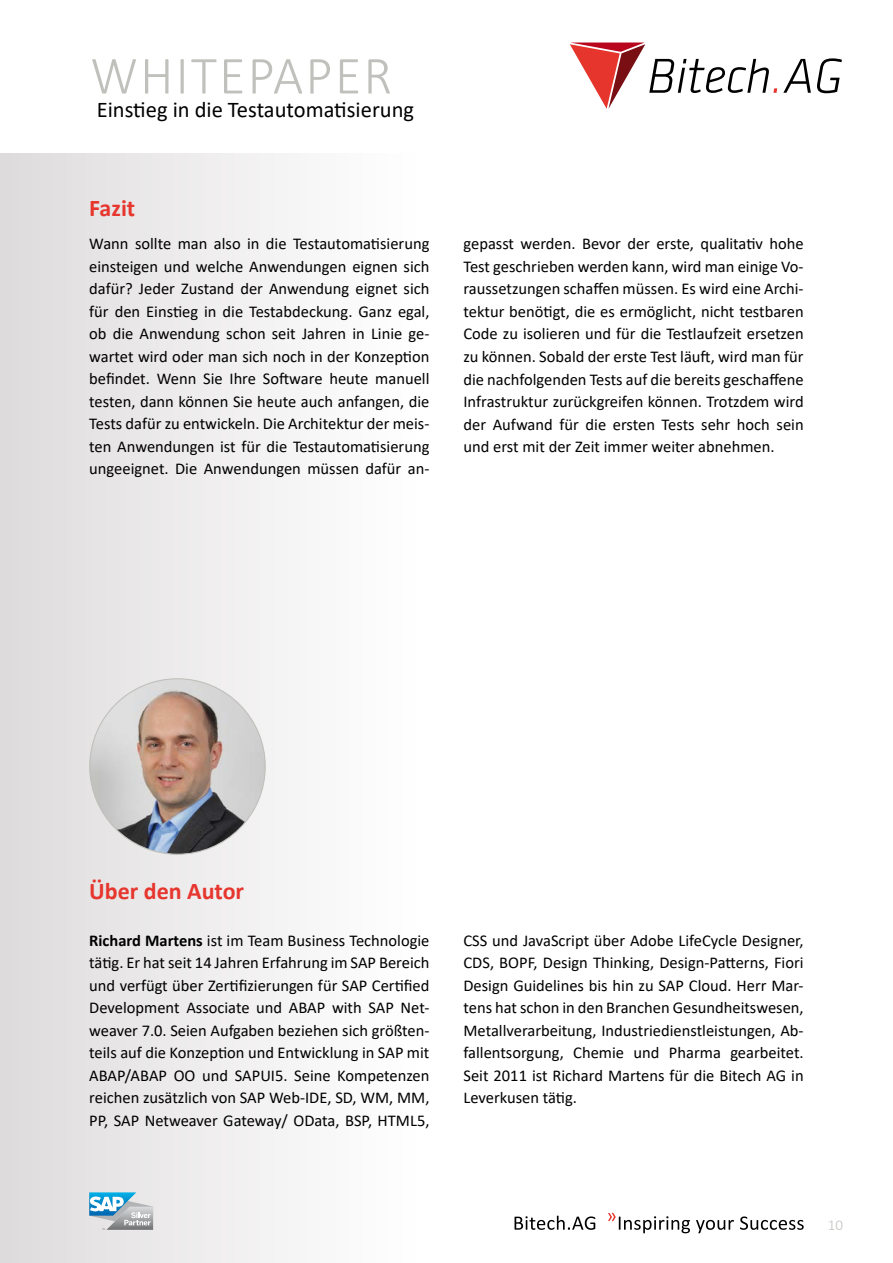
<style>
.page{position:relative;width:893px;height:1263px;background:#fff}
.page>*{position:absolute;margin:0;border:0;box-sizing:border-box;transform-origin:0 0}
.t1{font:300 54px "Calibri";letter-spacing:.04em;color:#c0c1bc}
.t2{font:700 24px "Calibri";color:#e6362e}
.t3{font:22.5px "Calibri";color:#000}
.t4{font:16.5px/22.5px "Calibri";color:#000;text-align:justify}
.t5{font:300 15px "Calibri";color:#c0c1bc}
.s1{font-weight:700}
</style>
<div class="page">
<div style="left:0;top:153px;width:425px;height:1110px;background:linear-gradient(to right,#dedbdc,#fff)"></div>
<svg style="left:817px;top:58px;width:25px;height:35px"></svg>
<svg style="left:783px;top:59px;width:28px;height:34px"></svg>
<svg style="left:570px;top:43px;width:207px;height:66px"></svg>
<svg style="left:608px;top:1213px;width:196px;height:20px"></svg>
<svg style="left:514px;top:1216px;width:81px;height:14px"></svg>
<svg style="left:89px;top:1192px;width:64px;height:38px;background:#a2bfcd"></svg>
<img style="left:90px;top:679px;width:175px;height:175px;border-radius:88px">
<h1 class="t1" style="left:90px;top:42px;width:303px">WHITEPAPER</h1>
<h3 class="t3" style="left:97px;top:94px;width:319px">Einstieg in die Testautomatisierung</h3>
<h2 class="t2" style="left:89px;top:191px;width:47px">Fazit</h2>
<p class="t4" style="left:89px;top:232px;width:342px">Wann sollte man also in die Testautomatisierung einsteigen und welche Anwendungen eignen sich dafür? Jeder Zustand der Anwendung eignet sich für den Einstieg in die Testabdeckung. Ganz egal, ob die Anwendung schon seit Jahren in Linie ge&shy;wartet wird oder man sich noch in der Konzeption befindet. Wenn Sie Ihre Software heute manuell testen, dann können Sie heute auch anfangen, die Tests dafür zu entwickeln. Die Architektur der meis&shy;ten Anwendungen ist für die Testautomatisierung ungeeignet. Die Anwendungen müssen dafür an-</p>
<p class="t4" style="left:463px;top:232px;width:342px">gepasst werden. Bevor der erste, qualitativ hohe Test geschrieben werden kann, wird man einige Vo&shy;raussetzungen schaffen müssen. Es wird eine Archi&shy;tektur benötigt, die es ermöglicht, nicht testbaren Code zu isolieren und für die Testlaufzeit ersetzen zu können. Sobald der erste Test läuft, wird man für die nachfolgenden Tests auf die bereits geschaffene Infrastruktur zurückgreifen können. Trotzdem wird der Aufwand für die ersten Tests sehr hoch sein und erst mit der Zeit immer weiter abnehmen.</p>
<h2 class="t2" style="left:89px;top:874px;width:156px">Über den Autor</h2>
<p class="t4" style="left:89px;top:928px;width:342px"><span class="s1">Richard Martens</span> ist im Team Business Technologie tätig. Er hat seit 14 Jahren Erfahrung im SAP Bereich und verfügt über Zertifizierungen für SAP Certified Development Associate und ABAP with SAP Net&shy;weaver 7.0. Seien Aufgaben beziehen sich größten&shy;teils auf die Konzeption und Entwicklung in SAP mit ABAP/ABAP OO und SAPUI5. Seine Kompetenzen reichen zusätzlich von SAP Web-IDE, SD, WM, MM, PP, SAP Netweaver Gateway/ OData, BSP, HTML5,</p>
<p class="t4" style="left:463px;top:929px;width:342px">CSS und JavaScript über Adobe LifeCycle Designer, CDS, BOPF, Design Thinking, Design-Patterns, Fiori Design Guidelines bis hin zu SAP Cloud. Herr Mar&shy;tens hat schon in den Branchen Gesundheitswesen, Metallverarbeitung, Industriedienstleistungen, Ab&shy;fallentsorgung, Chemie und Pharma gearbeitet.<br>Seit 2011 ist Richard Martens für die Bitech AG in Leverkusen tätig.</p>
<p class="t5" style="left:828px;top:1215px;width:17px">10</p>
</div>
